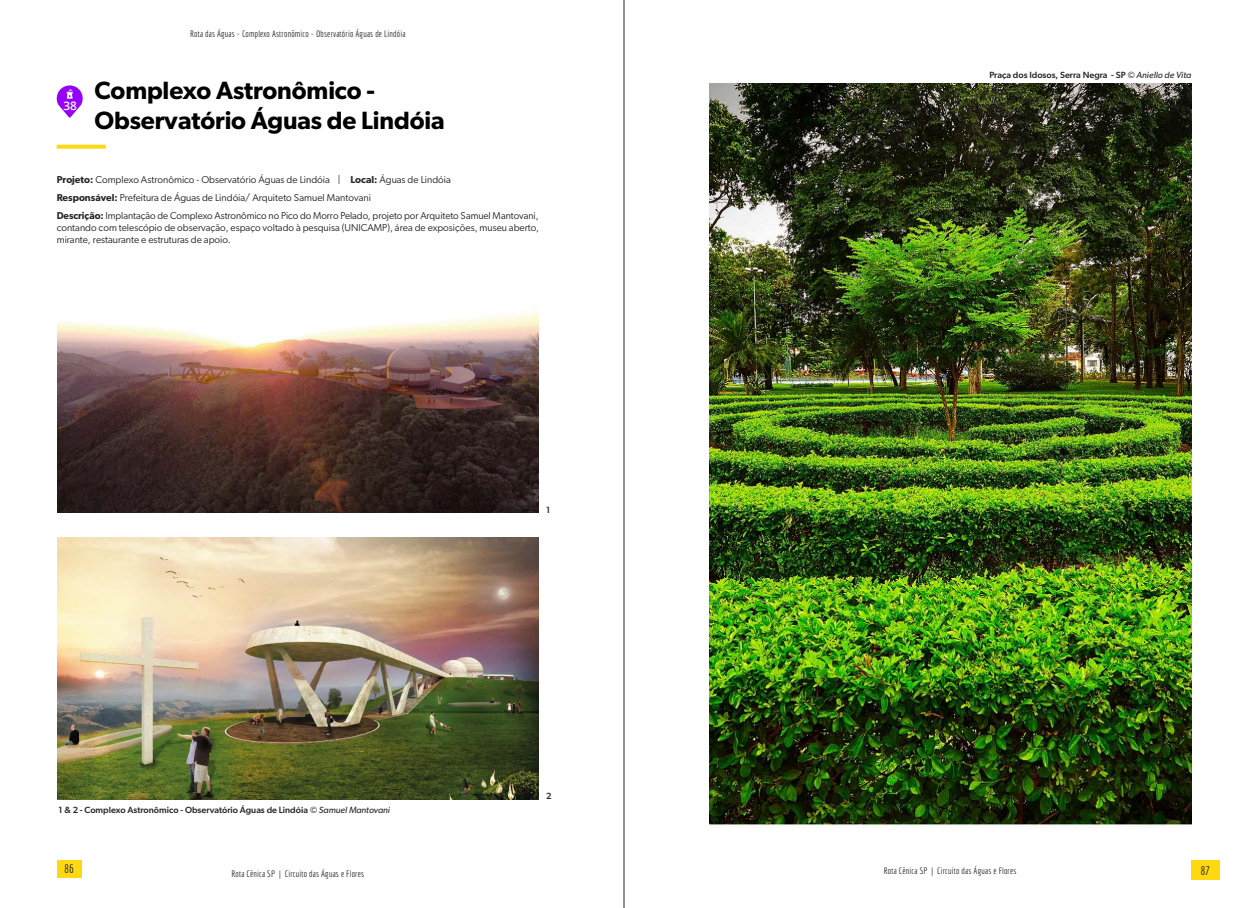
<style>
.page{position:relative;width:1248px;height:908px;background:#fff}
.page>*{position:absolute;margin:0;border:0;box-sizing:border-box;transform-origin:0 0}
.t1{font:600 25px/30px "Gibson";letter-spacing:-.005em;color:#000}
.t2{font:12px "Economica";color:#252525}
.t3{font:600 11.8px "Open Sans";color:#fff}
.t4{font:10px/17.7px "Gibson";color:#252525}
.t5{font:9px "Economica";letter-spacing:.02em;color:#252525}
.t6{font:500 9px "Gibson";color:#252525}
.s1{font-weight:600}
.s2{font-weight:400;font-style:italic}
</style>
<div class="page">
<hr style="left:623px;top:0;width:1px;height:907px;background:#252525">
<div style="left:1191px;top:859px;width:28px;height:20px;background:#fed911"></div>
<div style="left:57px;top:859px;width:25px;height:18px;background:#fed911"></div>
<img style="left:57px;top:310px;width:482px;height:202px">
<svg style="left:57px;top:145px;width:49px;height:4px"></svg>
<svg style="left:56px;top:85px;width:27px;height:32px"></svg>
<img style="left:57px;top:537px;width:482px;height:262px">
<img style="left:709px;top:83px;width:482px;height:745px">
<p class="t3" style="left:63px;top:98px;width:15px">38</p>
<p class="t5" style="left:190px;top:29px;width:217px">Rota das Águas - Complexo Astronômico - Observatório Águas de Lindóia</p>
<h1 class="t1" style="left:94px;top:75px;width:351px">Complexo Astronômico -<br>Observatório Águas de Lindóia</h1>
<p class="t4" style="left:57px;top:171px;width:483px"><span class="s1">Projeto:</span> Complexo Astronômico - Observatório Águas de Lindóia | <span class="s1">Local:</span> Águas de Lindóia<br><span class="s1">Responsável:</span> Prefeitura de Águas de Lindóia/ Arquiteto Samuel Mantovani<br><span class="s1">Descrição:</span> Implantação de Complexo Astronômico no Pico do Morro Pelado, projeto por Arquiteto Samuel Mantovani,</p>
<p class="t4" style="left:57px;top:221px;width:484px;line-height:12px">contando com telescópio de observação, espaço voltado à pesquisa (UNICAMP), área de exposições, museu aberto, mirante, restaurante e estruturas de apoio.</p>
<p class="t6" style="left:546px;top:504px;width:6px">1</p>
<p class="t6" style="left:58px;top:804px;width:333px">1 &amp; 2 - Complexo Astronômico - Observatório Águas de Lindóia <span class="s2">© Samuel Mantovani</span></p>
<p class="t6" style="left:546px;top:790px;width:7px">2</p>
<p class="t6" style="left:989px;top:70px;width:203px">Praça dos Idosos, Serra Negra - SP <span class="s2">© Aniello de Vita</span></p>
<p class="t2" style="left:64px;top:861px;width:11px">86</p>
<p class="t5" style="left:883px;top:865px;width:134px">Rota Cênica SP | Circuito das Águas e Flores</p>
<p class="t2" style="left:1200px;top:863px;width:11px">87</p>
<p class="t5" style="left:231px;top:867px;width:134px">Rota Cênica SP | Circuito das Águas e Flores</p>
</div>
